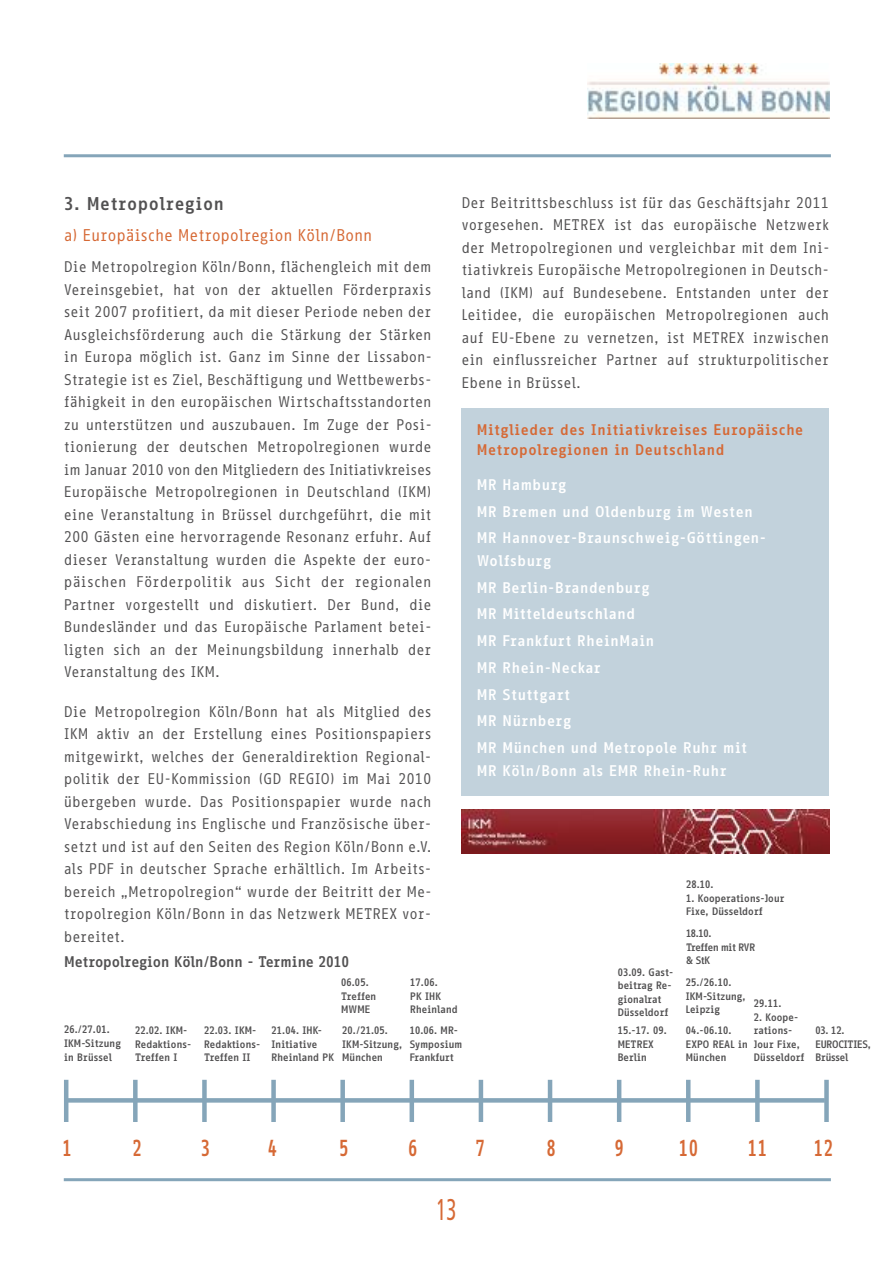
<style>
.page{position:relative;width:893px;height:1263px;background:#fff}
.page>*{position:absolute;margin:0;border:0;box-sizing:border-box;transform-origin:0 0}
.t1{font:condensed 30px "Frutiger";color:#d66935;scale:.7 1}
.t2{font:700 22.5px "Info Office";color:#d66935;scale:.8 1}
.t3{font:700 18px "Info Office";letter-spacing:-.005em;color:#525152}
.t4{font:16.5px "Info Office";letter-spacing:-.015em;color:#d66935}
.t5{font:15px/22.5px "Info Office";letter-spacing:-.005em;color:#525152;text-align:justify}
.t6{font:700 15px/26.7px "Info Office";letter-spacing:-.005em;color:#fff}
.t7{font:700 15px/19.5px "Info Office";letter-spacing:-.005em;color:#d66935}
.t8{font:700 15px "Info Office";letter-spacing:-.05em;color:#525152}
.t9{font:700 10.5px/13.5px "Info Office";letter-spacing:-.05em;color:#525152}
.t10{font:700 10.5px/13.5px "Info Office";letter-spacing:-.08em;color:#525152}
.t11{font:700 10.5px/13.5px "Info Office";letter-spacing:-.095em;color:#525152}
</style>
<div class="page">
<img style="left:588px;top:64px;width:241px;height:54px">
<hr style="left:64px;top:1178px;width:767px;height:3px;background:#85a5b9">
<hr style="left:64px;top:154px;width:767px;height:3px;background:#85a5b9">
<div style="left:461px;top:408px;width:368px;height:387px;background:#c2d2dc"></div>
<img style="left:461px;top:809px;width:368px;height:45px">
<svg style="left:68px;top:1098px;width:756px;height:4px;background:#88a7bb"></svg>
<hr style="left:64px;top:1080px;width:4px;height:42px;background:#85a5b9">
<div style="left:133px;top:1080px;width:5px;height:42px;background:#85a5b9"></div>
<div style="left:202px;top:1080px;width:5px;height:42px;background:#85a5b9"></div>
<div style="left:271px;top:1080px;width:5px;height:42px;background:#85a5b9"></div>
<div style="left:340px;top:1080px;width:5px;height:42px;background:#85a5b9"></div>
<hr style="left:410px;top:1080px;width:4px;height:42px;background:#85a5b9">
<hr style="left:479px;top:1080px;width:4px;height:42px;background:#85a5b9">
<hr style="left:548px;top:1080px;width:4px;height:42px;background:#85a5b9">
<hr style="left:617px;top:1080px;width:4px;height:42px;background:#85a5b9">
<hr style="left:686px;top:1080px;width:4px;height:42px;background:#85a5b9">
<div style="left:755px;top:1080px;width:5px;height:42px;background:#85a5b9"></div>
<div style="left:824px;top:1080px;width:5px;height:42px;background:#85a5b9"></div>
<p class="t5" style="left:461px;top:192px;width:370px">Der Beitrittsbeschluss ist für das Geschäftsjahr 2011 vorgesehen. METREX ist das europäische Netzwerk der Metropolregionen und vergleichbar mit dem Ini&shy;tiativkreis Europäische Metropolregionen in Deutsch&shy;land (IKM) auf Bundesebene. Entstanden unter der Leitidee, die europäischen Metropolregionen auch auf EU-Ebene zu vernetzen, ist METREX inzwischen ein einflussreicher Partner auf strukturpolitischer Ebene in Brüssel.</p>
<p class="t7" style="left:476px;top:421px;width:329px">Mitglieder des Initiativkreises Europäische<br>Metropolregionen in Deutschland</p>
<p class="t6" style="left:476px;top:473px;width:292px">MR Hamburg<br>MR Bremen und Oldenburg im Westen<br>MR Hannover-Braunschweig-Göttingen-</p>
<p class="t6" style="left:476px;top:549px;width:273px">Wolfsburg<br>MR Berlin-Brandenburg<br>MR Mitteldeutschland<br>MR Frankfurt RheinMain<br>MR Rhein-Neckar<br>MR Stuttgart<br>MR Nürnberg<br>MR München und Metropole Ruhr mit</p>
<p class="t6" style="left:476px;top:758px;width:252px">MR Köln/Bonn als EMR Rhein-Ruhr</p>
<p class="t3" style="left:64px;top:197px;width:162px">3. Metropolregion</p>
<p class="t4" style="left:64px;top:229px;width:310px">a) Europäische Metropolregion Köln/Bonn</p>
<p class="t5" style="left:64px;top:257px;width:370px">Die Metropolregion Köln/Bonn, flächengleich mit dem Vereinsgebiet, hat von der aktuellen Förderpraxis seit 2007 profitiert, da mit dieser Periode neben der Ausgleichsförderung auch die Stärkung der Stärken in Europa möglich ist. Ganz im Sinne der Lissabon-Strategie ist es Ziel, Beschäftigung und Wettbewerbs&shy;fähigkeit in den europäischen Wirtschaftsstandorten zu unterstützen und auszubauen. Im Zuge der Posi&shy;tionierung der deutschen Metropolregionen wurde im Januar 2010 von den Mitgliedern des Initiativkreises Europäische Metropolregionen in Deutschland (IKM) eine Veranstaltung in Brüssel durchgeführt, die mit 200 Gästen eine hervorragende Resonanz erfuhr. Auf dieser Veranstaltung wurden die Aspekte der euro&shy;päischen Förderpolitik aus Sicht der regionalen Partner vorgestellt und diskutiert. Der Bund, die Bundesländer und das Europäische Parlament betei&shy;ligten sich an der Meinungsbildung innerhalb der Veranstaltung des IKM.</p>
<p class="t5" style="left:64px;top:701px;width:369px">Die Metropolregion Köln/Bonn hat als Mitglied des IKM aktiv an der Erstellung eines Positionspapiers mitgewirkt, welches der Generaldirektion Regional&shy;politik der EU-Kommission (GD REGIO) im Mai 2010 übergeben wurde. Das Positionspapier wurde nach Verabschiedung ins Englische und Französische über&shy;setzt und ist auf den Seiten des Region Köln/Bonn e.V. als PDF in deutscher Sprache erhältlich. Im Arbeits&shy;bereich „Metropolregion“ wurde der Beitritt der Me&shy;tropolregion Köln/Bonn in das Netzwerk METREX vor&shy;bereitet.</p>
<p class="t9" style="left:686px;top:879px;width:30px">28.10.</p>
<p class="t9" style="left:686px;top:892px;width:101px">1. Kooperations-Jour<br>Fixe, Düsseldorf</p>
<p class="t11" style="left:686px;top:928px;width:71px">18.10.<br>Treffen mit RVR &amp; StK</p>
<p class="t8" style="left:64px;top:956px;width:287px">Metropolregion Köln/Bonn - Termine 2010</p>
<p class="t9" style="left:341px;top:977px;width:37px">06.05.<br>Treffen<br>MWME</p>
<p class="t9" style="left:410px;top:977px;width:50px">17.06.<br>PK IHK<br>Rheinland</p>
<p class="t9" style="left:617px;top:966px;width:58px">03.09. Gast&shy;beitrag Re&shy;gionalrat<br>Düsseldorf</p>
<p class="t9" style="left:685px;top:977px;width:62px">25./26.10.<br>IKM-Sitzung,<br>Leipzig</p>
<p class="t9" style="left:753px;top:998px;width:30px">29.11.</p>
<p class="t9" style="left:753px;top:1011px;width:53px">2. Koope&shy;rations-<br>Jour Fixe,<br>Düsseldorf</p>
<p class="t9" style="left:64px;top:1024px;width:59px">26./27.01.<br>IKM-Sitzung in Brüssel</p>
<p class="t9" style="left:135px;top:1025px;width:58px">22.02. IKM-<br>Redaktions-<br>Treffen I</p>
<p class="t9" style="left:204px;top:1025px;width:58px">22.03. IKM-<br>Redaktions-<br>Treffen II</p>
<p class="t9" style="left:271px;top:1025px;width:65px">21.04. IHK-<br>Initiative<br>Rheinland PK</p>
<p class="t9" style="left:342px;top:1025px;width:62px">20./21.05.<br>IKM-Sitzung,<br>München</p>
<p class="t9" style="left:409px;top:1025px;width:55px">10.06. MR-<br>Symposium<br>Frankfurt</p>
<p class="t9" style="left:617px;top:1025px;width:51px">15.-17. 09.<br>METREX<br>Berlin</p>
<p class="t9" style="left:685px;top:1025px;width:64px">04.-06.10.<br>EXPO REAL in<br>München</p>
<p class="t10" style="left:815px;top:1025px;width:58px">03. 12.<br>EUROCITIES,<br>Brüssel</p>
<h2 class="t2" style="left:62px;top:1140px;width:14px">1</h2>
<h2 class="t2" style="left:132px;top:1140px;width:14px">2</h2>
<h2 class="t2" style="left:200px;top:1140px;width:14px">3</h2>
<h2 class="t2" style="left:268px;top:1140px;width:14px">4</h2>
<h2 class="t2" style="left:339px;top:1140px;width:14px">5</h2>
<h2 class="t2" style="left:408px;top:1140px;width:14px">6</h2>
<h2 class="t2" style="left:475px;top:1140px;width:14px">7</h2>
<h2 class="t2" style="left:546px;top:1140px;width:14px">8</h2>
<h2 class="t2" style="left:614px;top:1140px;width:14px">9</h2>
<h2 class="t2" style="left:678px;top:1140px;width:27px">10</h2>
<h2 class="t2" style="left:747px;top:1140px;width:27px">11</h2>
<h2 class="t2" style="left:813px;top:1140px;width:27px">12</h2>
<h1 class="t1" style="left:436px;top:1198px;width:30px">13</h1>
</div>
